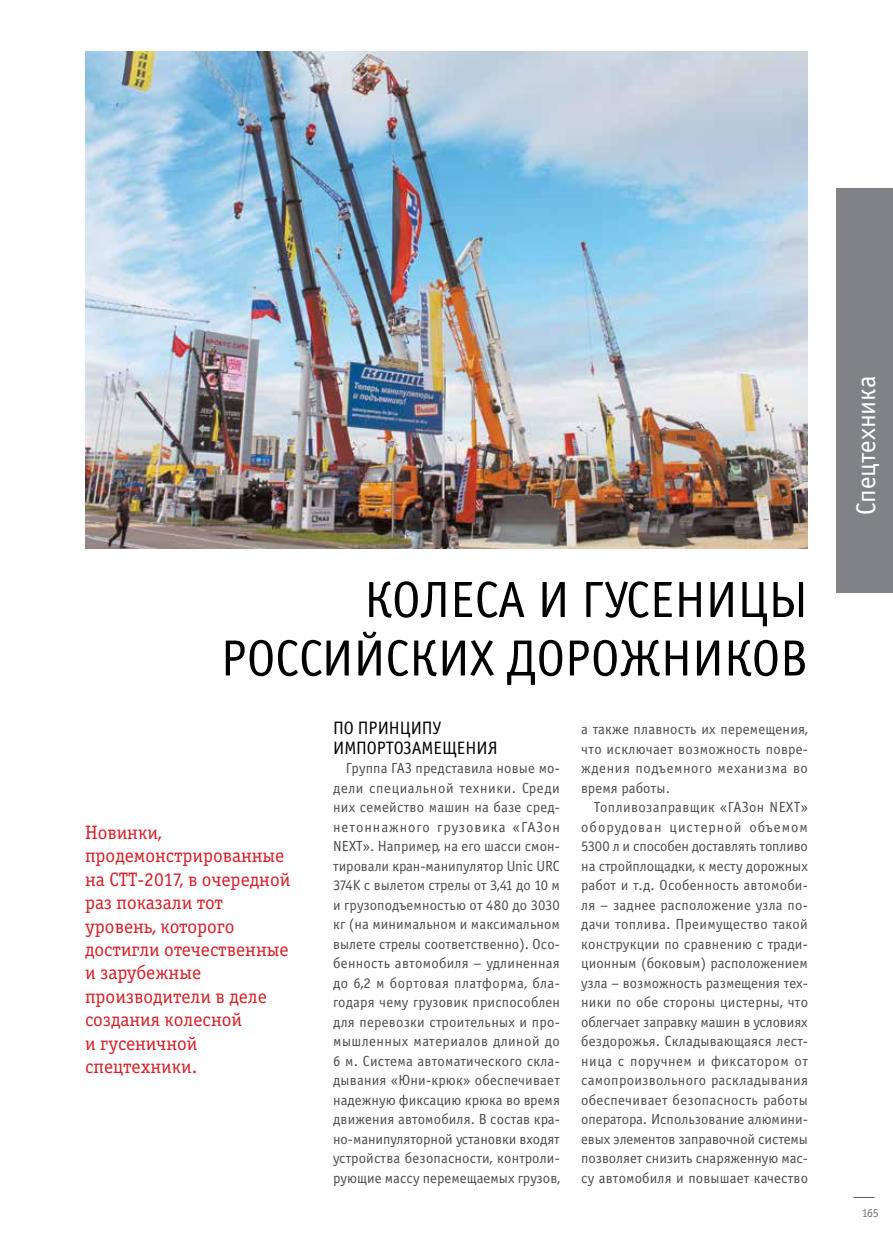
<style>
.page{position:relative;width:893px;height:1234px;background:#fff}
.page>*{position:absolute;margin:0;border:0;box-sizing:border-box;transform-origin:0 0}
.t1{font:51px/58.5px "Officina Sans Book C";color:#000;text-align:right}
.t2{font:27px "Officina Sans Book C";color:#fff}
.t3{font:19.5px/23.4px "Officina Serif Book C";color:#d2232a}
.t4{font:18px/19.5px "Officina Sans Book C";letter-spacing:-.005em;color:#000}
.t5{font:14.7px/19.5px "Officina Sans Book C";letter-spacing:.01em;color:#4d4d4f;text-align:justify}
.t6{font:12px "Officina Sans Book C";color:#6d6e71}
</style>
<div class="page">
<svg style="left:854px;top:1196px;width:20px;height:1px"></svg>
<div style="left:837px;top:188px;width:56px;height:404px;background:#808285"></div>
<img style="left:85px;top:51px;width:723px;height:498px">
<h1 class="t1" style="left:221px;top:571px;width:589px">Колеса и гусеницы российских дорожников</h1>
<h3 class="t3" style="left:85px;top:820px;width:207px">Новинки, продемонстрированные на СТТ-2017, в очередной раз показали тот уровень, которого достигли отечественные и зарубежные производители в деле создания колесной<br>и гусеничной спецтехники.</h3>
<p class="t4" style="left:333px;top:718px;width:166px">По принципу импортозамещения</p>
<p class="t5" style="left:333px;top:758px;width:228px;text-indent:13px">Группа ГАЗ представила новые мо&shy;дели специальной техники. Среди них семейство машин на базе сред&shy;нетоннажного грузовика «ГАЗон NEXT». Например, на его шасси смон&shy;тировали кран-манипулятор Unic URC 374K с вылетом стрелы от 3,41 до 10 м и грузоподъемностью от 480 до 3030 кг (на минимальном и максимальном вылете стрелы соответственно). Осо&shy;бенность автомобиля – удлиненная до 6,2 м бортовая платформа, бла&shy;годаря чему грузовик приспособлен для перевозки строительных и про&shy;мышленных материалов длиной до 6 м. Система автоматического скла&shy;дывания «Юни-крюк» обеспечивает надежную фиксацию крюка во время движения автомобиля. В состав кра&shy;но-манипуляторной установки входят устройства безопасности, контроли&shy;рующие массу перемещаемых грузов,</p>
<p class="t5" style="left:581px;top:719px;width:228px">а также плавность их перемещения, что исключает возможность повре&shy;ждения подъемного механизма во время работы.</p>
<p class="t5" style="left:581px;top:797px;width:228px;text-indent:13px">Топливозаправщик «ГАЗон NEXT» оборудован цистерной объемом 5300 л и способен доставлять топливо на стройплощадки, к месту дорожных работ и т.д. Особенность автомоби&shy;ля – заднее расположение узла по&shy;дачи топлива. Преимущество такой конструкции по сравнению с тради&shy;ционным (боковым) расположением узла – возможность размещения тех&shy;ники по обе стороны цистерны, что облегчает заправку машин в условиях бездорожья. Складывающаяся лест&shy;ница с поручнем и фиксатором от самопроизвольного раскладывания обеспечивает безопасность работы оператора. Использование алюмини&shy;евых элементов заправочной системы позволяет снизить снаряженную мас&shy;су автомобиля и повышает качество</p>
<h2 class="t2" style="left:851px;top:515px;width:141px;rotate:-90deg">Спецтехника</h2>
<p class="t6" style="left:862px;top:1206px;width:19px">165</p>
</div>
